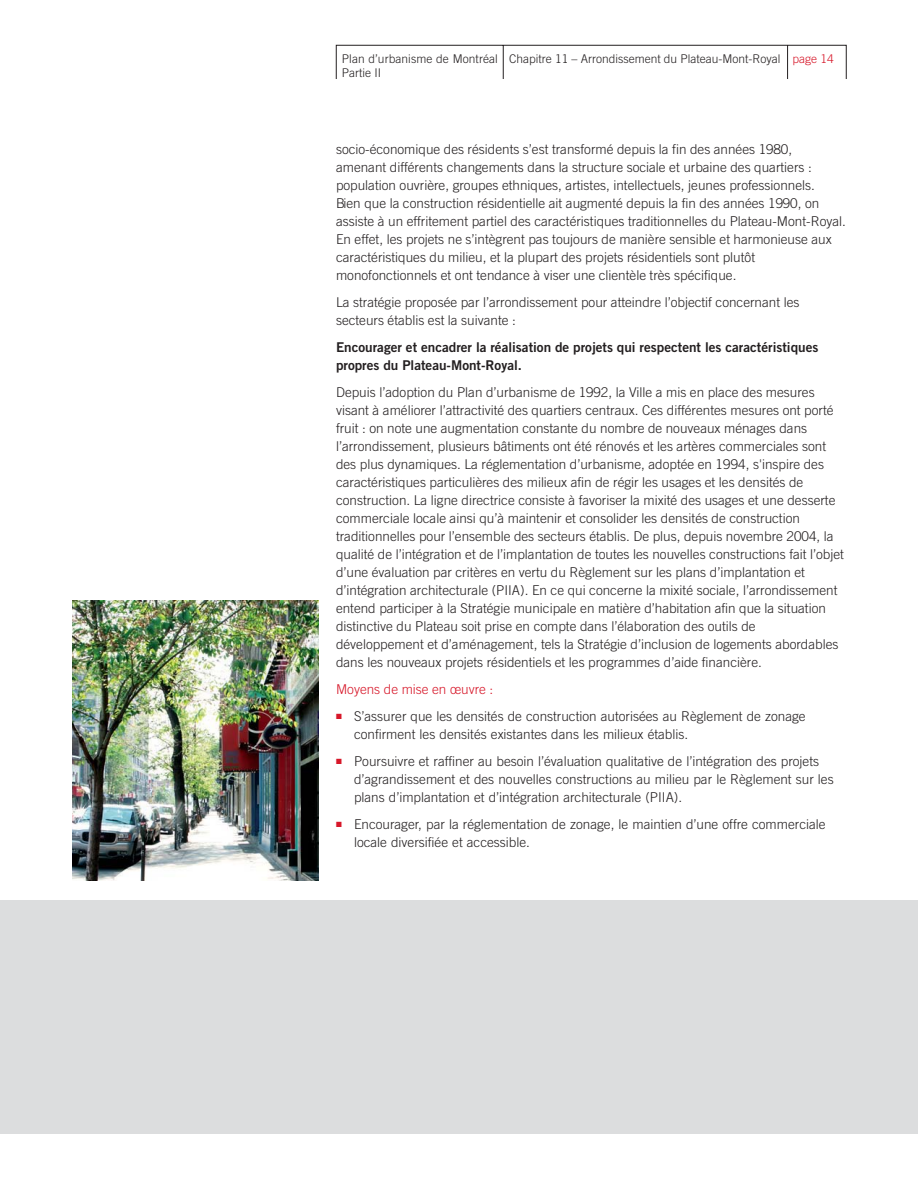
<style>
.page{position:relative;width:918px;height:1188px;background:#fff}
.page>*{position:absolute;margin:0;border:0;box-sizing:border-box;transform-origin:0 0}
.t1{font:300 13.5px/18px "Trade Gothic";color:#231f20}
.t2{font:13.5px/18px "Trade Gothic Bold Two";color:#231f20}
.t3{font:300 13.5px "Trade Gothic";color:#d71729}
.t4{font:300 12px/14.4px "Trade Gothic";color:#231f20}
.s1{color:#d71729}
</style>
<div class="page">
<svg style="left:336px;top:45px;width:511px;height:34px"></svg>
<div style="left:0;top:900px;width:918px;height:234px;background:#dcddde"></div>
<img style="left:72px;top:600px;width:246px;height:281px">
<p class="t4" style="left:342px;top:52px;width:157px">Plan d’urbanisme de Montréal<br>Partie II</p>
<p class="t4" style="left:509px;top:52px;width:326px">Chapitre 11 – Arrondissement du Plateau-Mont-Royal <span class="s1">page 14</span></p>
<p class="t1" style="left:336px;top:141px;width:511px">socio-économique des résidents s’est transformé depuis la fin des années 198 0,<br>amenant différents changements dans la structure sociale et urbaine des quartiers : population ouvrière, groupes ethniques, artistes, intellectuels, jeunes professionnels.<br>Bien que la construction résidentielle ait augmenté depuis la fin des années 1990, on assiste à un effritement partiel des caractéristiques traditionnelles du Plateau-Mont-Royal.<br>En effet, les projets ne s’intègrent pas toujours de manière sensible et harmonieuse aux caractéristiques du milieu, et la plupart des projets résidentiels sont plutôt monofonctionnels et ont tendance à viser une clientèle très spécifique.</p>
<p class="t1" style="left:336px;top:294px;width:465px">La stratégie proposée par l’arrondissement pour atteindre l’objectif concernant les secteurs établis est la suivante :</p>
<p class="t2" style="left:336px;top:339px;width:484px">Encourager et encadrer la réalisation de projets qui respectent les caractéristiques propres du Plateau-Mont-Royal.</p>
<p class="t1" style="left:336px;top:384px;width:509px">Depuis l’adoption du Plan d’urbanisme de 199 2, la Ville a mis en place des mesures visant à améliorer l’attractivité des quartiers centraux. Ces différentes mesures ont porté fruit : on note une augmentation constante du nombre de nouveaux ménages dans l’arrondissement, plusieurs bâtiments ont été rénovés et les artères commerciales sont des plus dynamiques. La réglementation d’urbanisme, adoptée en 1994, s'inspire des caractéristiques particulières des milieux afin de régir les usages et les densités de construction. La ligne directrice consiste à favoriser la mixité des usages et une desserte commerciale locale ainsi qu’à maintenir et consolider les densités de construction traditionnelles pour l’ensemble des secteurs établis. De plus, depuis novembre 2004, la qualité de l’intégration et de l’implantation de toutes les nouvelles constructions fait l’objet d’une évaluation par critères en vertu du Règlement sur les plans d’implantation et d’intégration architecturale (PIIA). En ce qui concerne la mixité sociale, l’arrondissement entend participer à la Stratégie municipale en matière d’habitation afin que la situation distinctive du Plateau soit prise en compte dans l’élaboration des outils de développement et d’aménagement, tels la Stratégie d’inclusion de logements abordables dans les nouveaux projets résidentiels et les programmes d’aide financière.</p>
<p class="t3" style="left:336px;top:684px;width:159px">Moyens de mise en œuvre :</p>
<p class="t1" style="left:354px;top:708px;width:453px;text-indent:-18px"><span class="s1">■</span> S’assurer que les densités de construction autorisées au Règlement de zonage confirment les densités existantes dans les milieux établis.</p>
<p class="t1" style="left:354px;top:753px;width:481px;text-indent:-18px"><span class="s1">■</span> Poursuivre et raffiner au besoin l’évaluation qualitative de l’intégration des projets d’agrandissement et des nouvelles constructions au milieu par le Règlement sur les plans d’implantation et d’intégration architecturale (PIIA).</p>
<p class="t1" style="left:354px;top:816px;width:473px;text-indent:-18px"><span class="s1">■</span> Encourager, par la réglementation de zonage, le maintien d’une offre commerciale locale diversifiée et accessible.</p>
</div>
